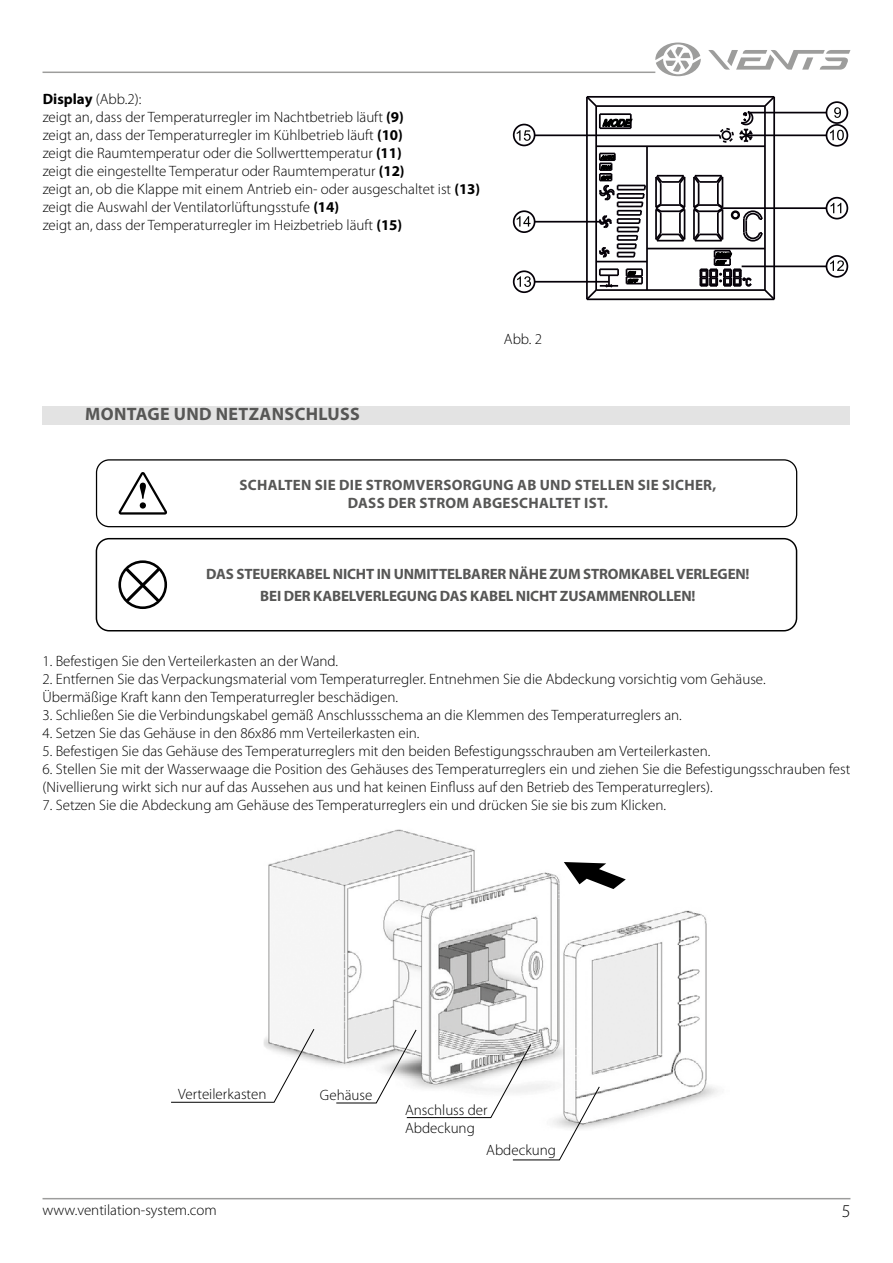
<style>
.page{position:relative;width:893px;height:1263px;background:#fff}
.page>*{position:absolute;margin:0;border:0;box-sizing:border-box;transform-origin:0 0}
.t1{font:700 18px "Myriad Pro";letter-spacing:.02em;color:#575756}
.t2{font:300 18px "Myriad Pro";color:#000}
.t3{font:300 15px/18px "Myriad Pro";color:#000}
.t4{font:700 15px/22.2px "Myriad Pro";letter-spacing:-.01em;color:#575756;text-align:center}
.t5{font:700 15px/18px "Myriad Pro";letter-spacing:.02em;color:#575756;text-align:center}
.s1{font-weight:700}
</style>
<div class="page">
<div style="left:43px;top:406px;width:807px;height:18px;background:#e3e3e3"></div>
<div style="left:96px;top:459px;width:701px;height:68px;border:1px solid #000;border-radius:13px"></div>
<svg style="left:119px;top:472px;width:48px;height:42px"></svg>
<div style="left:96px;top:538px;width:701px;height:93px;border:1px solid #000;border-radius:13px"></div>
<svg style="left:118px;top:560px;width:49px;height:49px"></svg>
<hr style="left:722px;top:207px;width:104px;height:2px;background:#050008">
<hr style="left:742px;top:265px;width:84px;height:2px;background:#050008">
<hr style="left:535px;top:281px;width:74px;height:2px;background:#050008">
<hr style="left:535px;top:221px;width:65px;height:2px;background:#050008">
<hr style="left:535px;top:134px;width:185px;height:2px;background:#050008">
<div style="left:513px;top:270px;width:22px;height:23px;border:2px solid #050008;border-radius:50%"></div>
<div style="left:826px;top:255px;width:22px;height:23px;border:2px solid #050008;border-radius:50%"></div>
<div style="left:826px;top:197px;width:22px;height:22px;border:2px solid #050008;border-radius:50%"></div>
<div style="left:826px;top:124px;width:22px;height:23px;border:2px solid #050008;border-radius:50%"></div>
<hr style="left:750px;top:112px;width:76px;height:1px;background:#050008">
<div style="left:826px;top:101px;width:22px;height:23px;border:2px solid #050008;border-radius:50%"></div>
<hr style="left:746px;top:134px;width:80px;height:2px;background:#050008">
<hr style="left:596px;top:105px;width:169px;height:2px;background:#050008">
<hr style="left:764px;top:106px;width:2px;height:184px;background:#050008">
<hr style="left:596px;top:289px;width:169px;height:2px;background:#050008">
<hr style="left:595px;top:106px;width:2px;height:184px;background:#050008">
<hr style="left:596px;top:145px;width:169px;height:2px;background:#050008">
<hr style="left:646px;top:146px;width:2px;height:144px;background:#050008">
<hr style="left:647px;top:248px;width:118px;height:1px;background:#050008">
<hr style="left:596px;top:261px;width:51px;height:1px;background:#050008">
<hr style="left:587px;top:96px;width:187px;height:2px;background:#050008">
<hr style="left:773px;top:97px;width:2px;height:202px;background:#050008">
<hr style="left:587px;top:298px;width:187px;height:2px;background:#050008">
<hr style="left:586px;top:97px;width:2px;height:202px;background:#050008">
<svg style="left:762px;top:96px;width:14px;height:12px"></svg>
<svg style="left:584px;top:268px;width:35px;height:33px"></svg>
<svg style="left:626px;top:268px;width:17px;height:17px"></svg>
<svg style="left:584px;top:96px;width:63px;height:163px"></svg>
<svg style="left:654px;top:173px;width:123px;height:128px"></svg>
<svg style="left:718px;top:110px;width:37px;height:33px"></svg>
<svg style="left:830px;top:130px;width:14px;height:10px"></svg>
<svg style="left:830px;top:203px;width:11px;height:10px"></svg>
<svg style="left:830px;top:260px;width:14px;height:11px"></svg>
<svg style="left:517px;top:276px;width:14px;height:11px"></svg>
<svg style="left:517px;top:130px;width:14px;height:11px"></svg>
<div style="left:513px;top:210px;width:22px;height:23px;border:2px solid #050008;border-radius:50%"></div>
<div style="left:513px;top:124px;width:22px;height:22px;border:2px solid #050008;border-radius:50%"></div>
<svg style="left:834px;top:107px;width:7px;height:11px"></svg>
<svg style="left:517px;top:216px;width:14px;height:11px"></svg>
<img style="left:268px;top:829px;width:450px;height:297px">
<svg style="left:171px;top:1028px;width:144px;height:75px"></svg>
<svg style="left:336px;top:1029px;width:264px;height:131px"></svg>
<svg style="left:564px;top:862px;width:62px;height:27px"></svg>
<hr style="left:43px;top:1198px;width:807px;height:1px;background:#9d9d9c">
<hr style="left:43px;top:72px;width:612px;height:1px;background:#9d9d9c">
<svg style="left:708px;top:50px;width:142px;height:20px"></svg>
<svg style="left:655px;top:43px;width:46px;height:33px"></svg>
<p class="t3" style="left:43px;top:90px;width:439px"><span class="s1">Display</span> (Abb.2):<br>zeigt an, dass der Temperaturregler im Nachtbetrieb läuft <span class="s1">(9)<br></span>zeigt an, dass der Temperaturregler im Kühlbetrieb läuft <span class="s1">(10)<br></span>zeigt die Raumtemperatur oder die Sollwerttemperatur <span class="s1">(11)<br></span>zeigt die eingestellte Temperatur oder Raumtemperatur <span class="s1">(12)<br></span>zeigt an, ob die Klappe mit einem Antrieb ein- oder ausgeschaltet ist <span class="s1">(13) </span>zeigt die Auswahl der Ventilatorlüftungsstufe <span class="s1">(14)<br></span>zeigt an, dass der Temperaturregler im Heizbetrieb läuft <span class="s1">(15)</span></p>
<p class="t1" style="left:85px;top:402px;width:276px">MONTAGE UND NETZANSCHLUSS</p>
<p class="t3" style="left:504px;top:330px;width:40px">Abb. 2</p>
<p class="t5" style="left:240px;top:475px;width:478px">SCHALTEN SIE DIE STROMVERSORGUNG AB UND STELLEN SIE SICHER,<br>DASS DER STROM ABGESCHALTET IST.</p>
<p class="t4" style="left:206px;top:563px;width:545px">DAS STEUERKABEL NICHT IN UNMITTELBARER NÄHE ZUM STROMKABEL VERLEGEN!<br>BEI DER KABELVERLEGUNG DAS KABEL NICHT ZUSAMMENROLLEN!</p>
<p class="t3" style="left:43px;top:652px;width:297px">1. Befestigen Sie den Verteilerkasten an der Wand.</p>
<p class="t3" style="left:43px;top:670px;width:725px">2. Entfernen Sie das Verpackungsmaterial vom Temperaturregler. Entnehmen Sie die Abdeckung vorsichtig vom Gehäuse.<br>Übermäßige Kraft kann den Temperaturregler beschädigen.</p>
<p class="t3" style="left:43px;top:706px;width:641px">3. Schließen Sie die Verbindungskabel gemäß Anschlussschema an die Klemmen des Temperaturreglers an.</p>
<p class="t3" style="left:43px;top:724px;width:379px">4. Setzen Sie das Gehäuse in den 86x86 mm Verteilerkasten ein.</p>
<p class="t3" style="left:43px;top:742px;width:669px">5. Befestigen Sie das Gehäuse des Temperaturreglers mit den beiden Befestigungsschrauben am Verteilerkasten.</p>
<p class="t3" style="left:43px;top:760px;width:809px">6. Stellen Sie mit der Wasserwaage die Position des Gehäuses des Temperaturreglers ein und ziehen Sie die Befestigungsschrauben fest (Nivellierung wirkt sich nur auf das Aussehen aus und hat keinen Einfluss auf den Betrieb des Temperaturreglers).</p>
<p class="t3" style="left:43px;top:796px;width:625px">7. Setzen Sie die Abdeckung am Gehäuse des Temperaturreglers ein und drücken Sie sie bis zum Klicken.</p>
<p class="t3" style="left:178px;top:1085px;width:90px">Verteilerkasten</p>
<p class="t3" style="left:320px;top:1086px;width:54px">Gehäuse</p>
<p class="t3" style="left:405px;top:1101px;width:84px">Anschluss der<br>Abdeckung</p>
<p class="t3" style="left:486px;top:1141px;width:71px">Abdeckung</p>
<p class="t3" style="left:43px;top:1201px;width:176px">www.ventilation-system.com</p>
<p class="t2" style="left:842px;top:1201px;width:10px">5</p>
</div>
